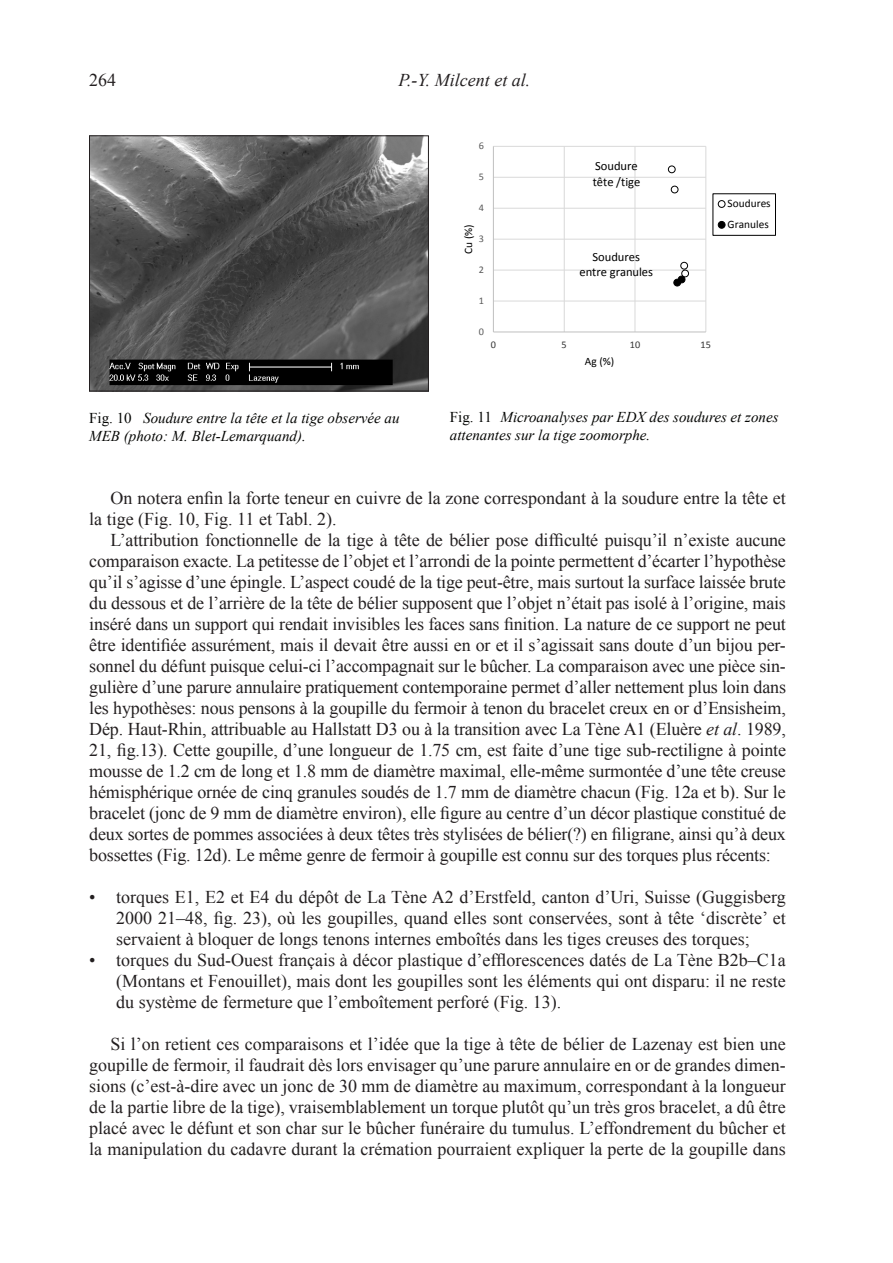
<style>
.page{position:relative;width:893px;height:1263px;background:#fff}
.page>*{position:absolute;margin:0;border:0;box-sizing:border-box;transform-origin:0 0}
.Fließtext_2__Absatz{font:18px/21px "Times New Roman";color:#231f20;text-align:justify}
.t1{font:italic 18px "Times New Roman";color:#231f20}
.t2{font:italic 15px/18px "Times New Roman";color:#040503}
.t3{font:12.6px/15.3px "Calibri";color:#000}
.t4{font:11.25px/20.9px "Calibri";color:#000}
.t5{font:10.2px "Calibri";color:#595959}
.t6{font:10.2px "Calibri";color:#333}
.s1{font-style:normal}
.s2{font-style:italic}
</style>
<div class="page">
<img style="left:91px;top:138px;width:336px;height:251px">
<div style="left:89px;top:136px;width:340px;height:255px;border:1px solid #231f20"></div>
<svg style="left:493px;top:146px;width:283px;height:187px"></svg>
<p class="Fließtext_2__Absatz" style="left:89px;top:69px;width:28px">264</p>
<p class="t1" style="left:398px;top:68px;width:134px">P.-Y. Milcent et al.</p>
<p class="t5" style="left:479px;top:139px;width:7px">6</p>
<p class="t5" style="left:479px;top:170px;width:7px">5</p>
<p class="t5" style="left:479px;top:201px;width:7px">4</p>
<p class="t4" style="left:458px;top:254px;width:31px;rotate:-90deg">Cu (%)</p>
<p class="t5" style="left:479px;top:232px;width:7px">3</p>
<p class="t5" style="left:479px;top:263px;width:7px">2</p>
<p class="t5" style="left:479px;top:294px;width:7px">1</p>
<p class="t5" style="left:479px;top:325px;width:7px">0</p>
<p class="t3" style="left:593px;top:159px;width:49px">Soudure tête /tige</p>
<p class="t3" style="left:579px;top:249px;width:75px;text-align:center">Soudures entre granules</p>
<p class="t6" style="left:491px;top:338px;width:7px">0</p>
<p class="t6" style="left:562px;top:338px;width:7px">5</p>
<p class="t6" style="left:630px;top:338px;width:12px">10</p>
<p class="t6" style="left:701px;top:338px;width:12px">15</p>
<p class="t4" style="left:585px;top:351px;width:31px">Ag (%)</p>
<p class="t4" style="left:728px;top:193px;width:45px">Soudures<br>Granules</p>
<p class="t2" style="left:89px;top:408px;width:312px"><span class="s1">Fig. 10</span> Soudure entre la tête et la tige observée au<br>MEB (photo: M. Blet-Lemarquand).</p>
<p class="t2" style="left:450px;top:408px;width:330px"><span class="s1">Fig. 11</span> Microanalyses par EDX des soudures et zones attenantes sur la tige zoomorphe.</p>
<p class="Fließtext_2__Absatz" style="left:89px;top:487px;width:698px;text-indent:21px">On notera enfin la forte teneur en cuivre de la zone correspondant à la soudure entre la tête et la tige (Fig. 10, Fig. 11 et Tabl. 2).</p>
<p class="Fließtext_2__Absatz" style="left:89px;top:529px;width:698px;text-indent:21px">L’attribution fonctionnelle de la tige à tête de bélier pose difficulté puisqu’il n’existe aucune comparaison exacte. La petitesse de l’objet et l’arrondi de la pointe permettent d’écarter l’hypothèse qu’il s’agisse d’une épingle. L’aspect coudé de la tige peut-être, mais surtout la surface laissée brute du dessous et de l’arrière de la tête de bélier supposent que l’objet n’était pas isolé à l’origine, mais inséré dans un support qui rendait invisibles les faces sans finition. La nature de ce support ne peut être identifiée assurément, mais il devait être aussi en or et il s’agissait sans doute d’un bijou per&shy;sonnel du défunt puisque celui-ci l’accompagnait sur le bûcher. La comparaison avec une pièce sin&shy;gulière d’une parure annulaire pratiquement contemporaine permet d’aller nettement plus loin dans les hypothèses: nous pensons à la goupille du fermoir à tenon du bracelet creux en or d’Ensisheim, Dép. Haut-Rhin, attribuable au Hallstatt D3 ou à la transition avec La Tène A1 (Eluère <span class="s2">et al</span>. 1989, 21, fig.13). Cette goupille, d’une longueur de 1.75 cm, est faite d’une tige sub-rectiligne à pointe mousse de 1.2 cm de long et 1.8 mm de diamètre maximal, elle-même surmontée d’une tête creuse hémisphérique ornée de cinq granules soudés de 1.7 mm de diamètre chacun (Fig. 12a et b). Sur le bracelet (jonc de 9 mm de diamètre environ), elle figure au centre d’un décor plastique constitué de deux sortes de pommes associées à deux têtes très stylisées de bélier(?) en filigrane, ainsi qu’à deux bossettes (Fig. 12d). Le même genre de fermoir à goupille est connu sur des torques plus récents:</p>
<p class="Fließtext_2__Absatz" style="left:116px;top:886px;width:671px;text-indent:-27px">• torques E1, E2 et E4 du dépôt de La Tène A2 d’Erstfeld, canton d’Uri, Suisse (Guggisberg 2000 21–48, fig. 23), où les goupilles, quand elles sont conservées, sont à tête ‘discrète’ et servaient à bloquer de longs tenons internes emboîtés dans les tiges creuses des torques;</p>
<p class="Fließtext_2__Absatz" style="left:116px;top:949px;width:671px;text-indent:-27px">• torques du Sud-Ouest français à décor plastique d’efflorescences datés de La Tène B2b–C1a (Montans et Fenouillet), mais dont les goupilles sont les éléments qui ont disparu: il ne reste du système de fermeture que l’emboîtement perforé (Fig. 13).</p>
<p class="Fließtext_2__Absatz" style="left:89px;top:1033px;width:698px;text-indent:21px">Si l’on retient ces comparaisons et l’idée que la tige à tête de bélier de Lazenay est bien une goupille de fermoir, il faudrait dès lors envisager qu’une parure annulaire en or de grandes dimen&shy;sions (c’est-à-dire avec un jonc de 30 mm de diamètre au maximum, correspondant à la longueur de la partie libre de la tige), vraisemblablement un torque plutôt qu’un très gros bracelet, a dû être placé avec le défunt et son char sur le bûcher funéraire du tumulus. L’effondrement du bûcher et la manipulation du cadavre durant la crémation pourraient expliquer la perte de la goupille dans</p>
</div>
